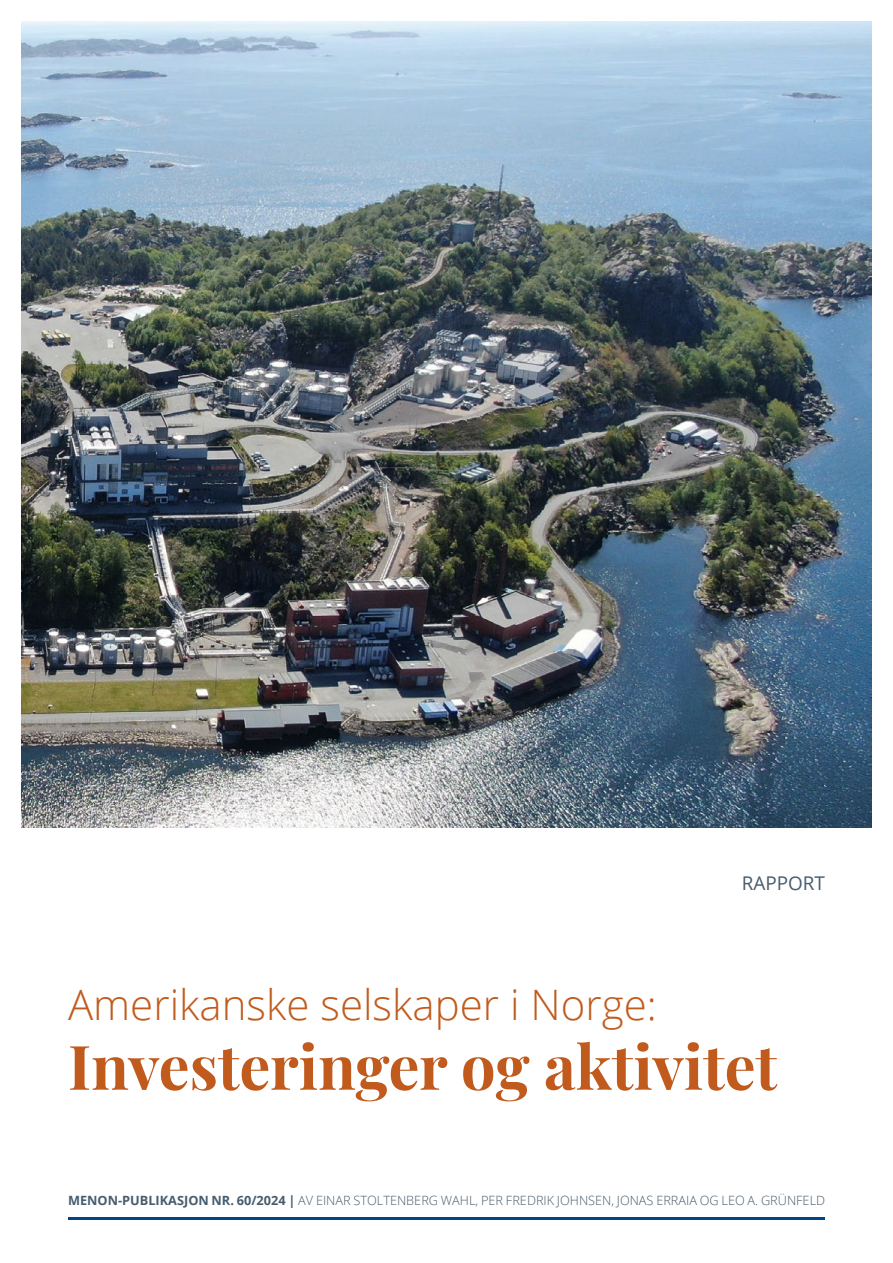
<style>
.page{position:relative;width:893px;height:1263px;background:#fff}
.page>*{position:absolute;margin:0;border:0;box-sizing:border-box;transform-origin:0 0}
.M-Cover_3{font:700 61.5px "Playfair Display";color:#c15b1d}
.M-Cover_3-2{font:300 42px "Open Sans";color:#c15b1d}
.M-Cover_1{font:18.9px "Open Sans";color:#475c6d}
.M-Cover_1-2{font:300 12.75px "Open Sans";color:#475c6d}
.s1{font-weight:700}
</style>
<div class="page">
<img style="left:21px;top:21px;width:851px;height:806px">
<hr style="left:68px;top:1218px;width:757px;height:2px;background:#00448a">
<p class="M-Cover_1" style="left:742px;top:870px;width:85px">RAPPORT</p>
<p class="M-Cover_3-2" style="left:68px;top:976px;width:590px">Amerikanske selskaper i Norge:</p>
<p class="M-Cover_3" style="left:68px;top:1018px;width:711px">Investeringer og aktivitet</p>
<p class="M-Cover_1-2" style="left:68px;top:1191px;width:759px"><span class="s1">MENON-PUBLIKASJON NR.</span> <span class="s1">60/2024 |</span> AV EINAR STOLTENBERG WAHL, PER FREDRIK JOHNSEN, JONAS ERRAIA OG LEO A. GRÜNFELD</p>
</div>
